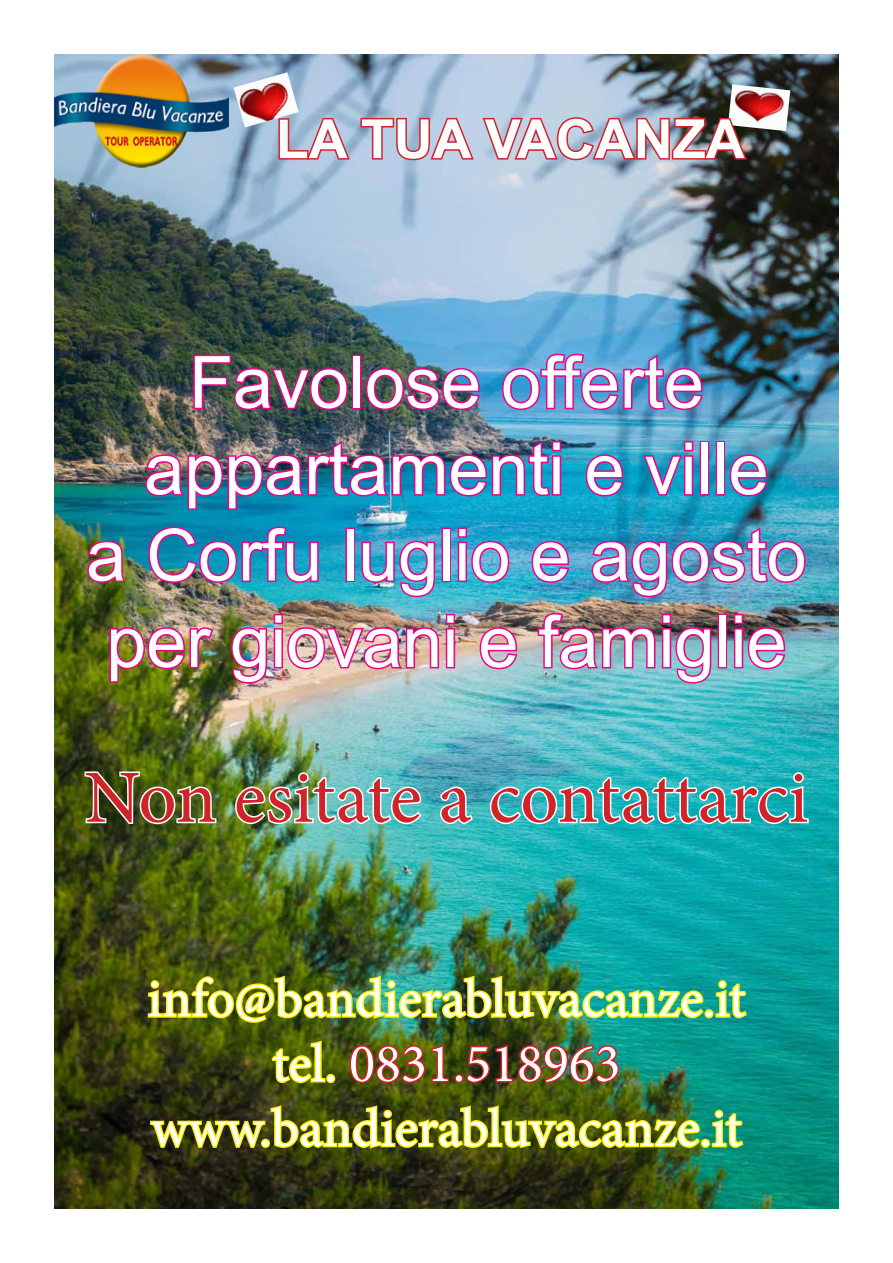
<style>
.page{position:relative;width:893px;height:1263px;background:#fff}
.page>*{position:absolute;margin:0;border:0;box-sizing:border-box;transform-origin:0 0}
.t1{font:75px "Minion Pro";letter-spacing:-.01em;color:#d1232a}
.t2{font:72px "Arial";color:#fff}
.t3{font:54px "Minion Pro";color:#fff}
.t4{font:700 54px "Arial";color:#fff}
</style>
<div class="page">
<img style="left:54px;top:54px;width:785px;height:1155px">
<img style="left:54px;top:54px;width:175px;height:113px">
<img style="left:192px;top:353px;width:158px;height:59px">
<div style="left:352px;top:355px;width:9px;height:54px;border:3px solid #ed028c"></div>
<img style="left:364px;top:366px;width:118px;height:45px">
<svg style="left:501px;top:352px;width:204px;height:60px;background:#7e6fbb"></svg>
<img style="left:143px;top:438px;width:420px;height:73px">
<svg style="left:584px;top:453px;width:41px;height:45px;background:#6164b0"></svg>
<svg style="left:641px;top:440px;width:54px;height:58px;background:#5a76b4"></svg>
<div style="left:700px;top:441px;width:9px;height:55px;border:3px solid #ed028c"></div>
<div style="left:716px;top:441px;width:9px;height:55px;border:3px solid #ed028c"></div>
<svg style="left:728px;top:453px;width:41px;height:45px;background:#6961aa"></svg>
<img style="left:85px;top:539px;width:43px;height:46px">
<img style="left:147px;top:525px;width:173px;height:60px">
<div style="left:345px;top:527px;width:10px;height:55px;border:3px solid #ed028c"></div>
<img style="left:360px;top:539px;width:77px;height:60px">
<div style="left:442px;top:527px;width:9px;height:55px;border:3px solid #ed028c"></div>
<svg style="left:456px;top:526px;width:55px;height:58px;background:#6e79bc"></svg>
<svg style="left:530px;top:539px;width:41px;height:45px;background:#806ab5"></svg>
<img style="left:589px;top:525px;width:218px;height:74px">
<img style="left:108px;top:625px;width:107px;height:59px">
<img style="left:229px;top:612px;width:228px;height:73px">
<svg style="left:478px;top:626px;width:41px;height:45px;background:#cf73a1"></svg>
<img style="left:536px;top:611px;width:177px;height:74px">
<div style="left:718px;top:614px;width:9px;height:54px;border:3px solid #ed028c"></div>
<img style="left:732px;top:612px;width:55px;height:59px">
<img style="left:83px;top:770px;width:135px;height:56px">
<img style="left:234px;top:771px;width:189px;height:55px">
<svg style="left:438px;top:784px;width:37px;height:42px"></svg>
<svg style="left:488px;top:771px;width:322px;height:55px"></svg>
<img style="left:146px;top:973px;width:559px;height:51px">
<div style="left:704px;top:1009px;width:9px;height:9px;border:3px solid #fff101;border-radius:50%"></div>
<svg style="left:714px;top:979px;width:35px;height:41px"></svg>
<svg style="left:270px;top:1038px;width:57px;height:46px;background:#898f05"></svg>
<div style="left:326px;top:1074px;width:9px;height:9px;border:3px solid #fff101;border-radius:50%"></div>
<svg style="left:348px;top:1042px;width:103px;height:43px;background:#7d4615"></svg>
<div style="left:454px;top:1074px;width:9px;height:9px;border:3px solid #d1232a;border-radius:50%"></div>
<img style="left:466px;top:1042px;width:155px;height:43px">
<svg style="left:149px;top:1103px;width:553px;height:48px;background:#787c0b"></svg>
<div style="left:701px;top:1139px;width:9px;height:9px;border:3px solid #fff101;border-radius:50%"></div>
<svg style="left:710px;top:1108px;width:36px;height:41px"></svg>
<img style="left:728px;top:84px;width:62px;height:47px">
<svg style="left:277px;top:116px;width:75px;height:45px;background:#b294a8"></svg>
<img style="left:359px;top:116px;width:390px;height:46px">
<img style="left:234px;top:72px;width:65px;height:55px">
<p class="t4" style="left:276px;top:103px;width:470px">LA TUA VACANZA</p>
<p class="t2" style="left:189px;top:335px;width:516px">Favolose offerte</p>
<p class="t2" style="left:144px;top:422px;width:626px">appartamenti e ville</p>
<p class="t2" style="left:86px;top:508px;width:722px">a Corfu luglio e agosto</p>
<p class="t2" style="left:106px;top:594px;width:682px">per giovani e famiglie</p>
<p class="t1" style="left:85px;top:747px;width:725px">Non esitate a contattarci</p>
<p class="t3" style="left:147px;top:963px;width:599px">info@bandierabluvacanze.it</p>
<p class="t3" style="left:272px;top:1027px;width:350px">tel. 0831.518963</p>
<p class="t3" style="left:151px;top:1092px;width:592px">www.bandierabluvacanze.it</p>
</div>
